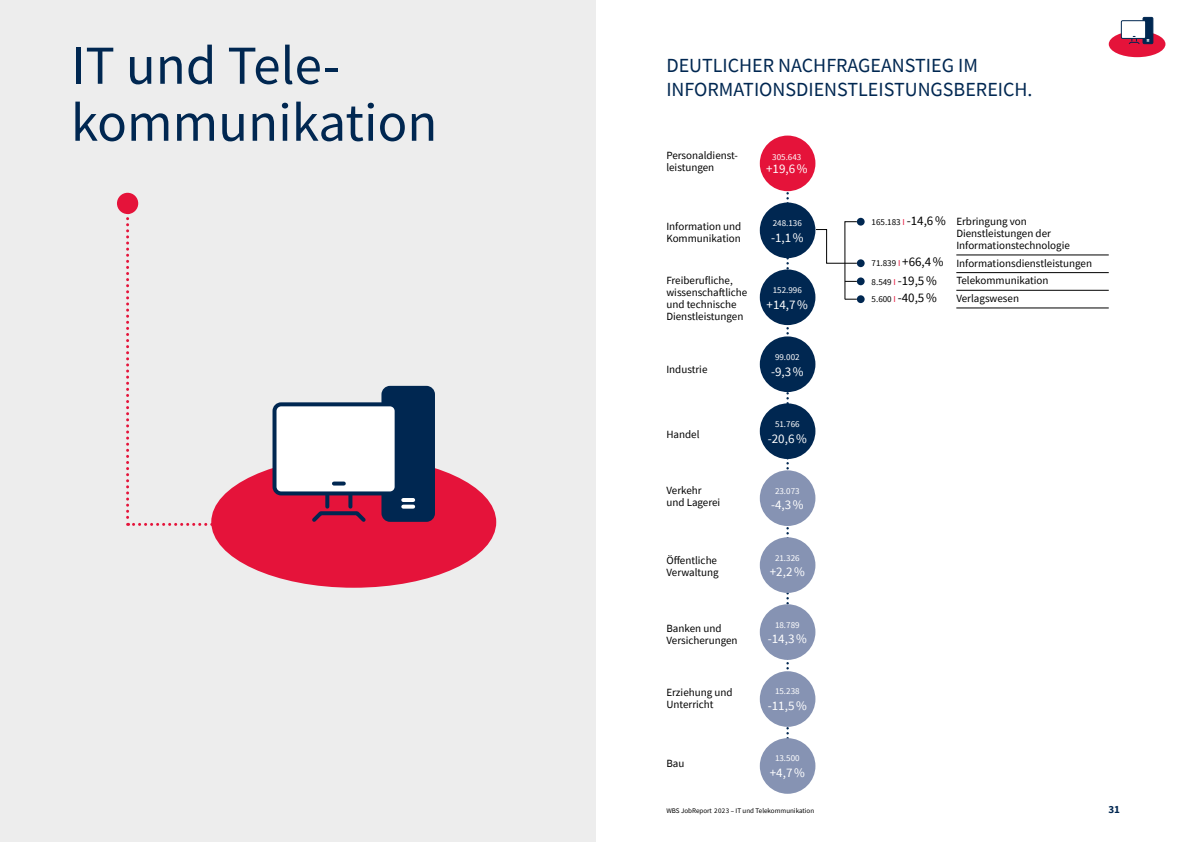
<style>
.page{position:relative;width:1191px;height:842px;background:#fff}
.page>*{position:absolute;margin:0;border:0;box-sizing:border-box;transform-origin:0 0}
.t1{font:55px/57px "Source Sans Pro";color:#002751}
.t2{font:20px/24px "Source Sans Pro";color:#002751}
.t3{font:13px "Source Sans Pro";color:#fff}
.t4{font:13px "Source Sans Pro";color:#000}
.t5{font:11px/12px "Source Sans Pro";color:#000}
.t6{font:700 11px "Source Sans Pro";color:#002751}
.t7{font:9px "Source Sans Pro";color:#fff}
.t8{font:9px "Source Sans Pro";color:#000}
.t9{font:7px "Source Sans Pro";color:#000}
.s1{color:#e5133a}
.s2{font-size:13px}
.s3{font-size:9px}
.s4{font-size:9px;color:#e5133a}
</style>
<div class="page">
<div style="left:0;top:0;width:595px;height:842px;background:#ededed"></div>
<svg style="left:786px;top:191px;width:3px;height:547px"></svg>
<div style="left:760px;top:136px;width:55px;height:55px;background:#e5133a;border-radius:50%"></div>
<div style="left:760px;top:203px;width:55px;height:55px;background:#002751;border-radius:50%"></div>
<div style="left:760px;top:269px;width:55px;height:56px;background:#002751;border-radius:50%"></div>
<div style="left:760px;top:403px;width:55px;height:56px;background:#002751;border-radius:50%"></div>
<div style="left:760px;top:336px;width:55px;height:56px;background:#002751;border-radius:50%"></div>
<div style="left:760px;top:470px;width:55px;height:56px;background:#8693b3;border-radius:50%"></div>
<div style="left:760px;top:604px;width:55px;height:56px;background:#8693b3;border-radius:50%"></div>
<div style="left:760px;top:671px;width:55px;height:56px;background:#8693b3;border-radius:50%"></div>
<div style="left:760px;top:738px;width:55px;height:56px;background:#8693b3;border-radius:50%"></div>
<div style="left:857px;top:295px;width:7px;height:8px;background:#002751;border-radius:50%"></div>
<div style="left:857px;top:259px;width:7px;height:8px;background:#002751;border-radius:50%"></div>
<div style="left:857px;top:277px;width:7px;height:8px;background:#002751;border-radius:50%"></div>
<div style="left:857px;top:218px;width:7px;height:8px;background:#002751;border-radius:50%"></div>
<svg style="left:815px;top:221px;width:42px;height:79px"></svg>
<svg style="left:126px;top:211px;width:94px;height:315px"></svg>
<div style="left:117px;top:193px;width:21px;height:21px;background:#e5133a;border-radius:50%"></div>
<div style="left:211px;top:456px;width:285px;height:132px;background:#e5133a;border-radius:50%"></div>
<svg style="left:308px;top:495px;width:61px;height:27px"></svg>
<div style="left:383px;top:388px;width:50px;height:132px;background:#002751;border-radius:7px"></div>
<div style="left:381px;top:386px;width:54px;height:136px;border:4px solid #002751;border-radius:7px"></div>
<svg style="left:403px;top:505px;width:10px;height:4px"></svg>
<hr style="left:403px;top:498px;width:10px;height:4px;background:#fff">
<div style="left:274px;top:404px;width:122px;height:89px;background:#fff;border-radius:7px"></div>
<div style="left:272px;top:402px;width:126px;height:93px;border:4px solid #002751;border-radius:7px"></div>
<svg style="left:334px;top:481px;width:10px;height:4px"></svg>
<div style="left:1108px;top:31px;width:57px;height:26px;background:#e5133a;border-radius:50%"></div>
<div style="left:1143px;top:17px;width:9px;height:27px;background:#002751"></div>
<div style="left:1142px;top:17px;width:11px;height:27px;border:1px solid #002751"></div>
<div style="left:1121px;top:21px;width:24px;height:17px;background:#fff"></div>
<div style="left:1121px;top:20px;width:25px;height:19px;border:1px solid #002751"></div>
<svg style="left:1128px;top:36px;width:12px;height:9px"></svg>
<hr style="left:956px;top:255px;width:152px;height:1px;background:#000">
<hr style="left:956px;top:272px;width:152px;height:1px;background:#000">
<hr style="left:956px;top:290px;width:152px;height:1px;background:#000">
<hr style="left:956px;top:308px;width:152px;height:1px;background:#000">
<div style="left:760px;top:537px;width:55px;height:56px;background:#8693b3;border-radius:50%"></div>
<h1 class="t1" style="left:71px;top:37px;width:368px">IT und Tele&shy;kommunikation</h1>
<h2 class="t2" style="left:666px;top:53px;width:368px">DEUTLICHER NACHFRAGEANSTIEG IM<br>INFORMATIONSDIENSTLEISTUNGSBEREICH.</h2>
<p class="t5" style="left:666px;top:149px;width:72px">Personaldienst&shy;leistungen</p>
<p class="t5" style="left:666px;top:220px;width:77px">Information und<br>Kommunikation</p>
<p class="t5" style="left:666px;top:274px;width:82px">Freiberufliche, wissenschaftliche und technische<br>Dienstleistungen</p>
<p class="t5" style="left:666px;top:363px;width:43px">Industrie</p>
<p class="t5" style="left:666px;top:428px;width:35px">Handel</p>
<p class="t5" style="left:666px;top:484px;width:55px">Verkehr und Lagerei</p>
<p class="t7" style="left:772px;top:152px;width:31px">305.643</p>
<p class="t3" style="left:766px;top:161px;width:43px">+19,6%</p>
<p class="t7" style="left:772px;top:217px;width:31px">248.136</p>
<p class="t3" style="left:771px;top:229px;width:34px">-1,1%</p>
<p class="t7" style="left:772px;top:284px;width:31px">152.996</p>
<p class="t3" style="left:766px;top:296px;width:43px">+14,7%</p>
<p class="t7" style="left:775px;top:351px;width:26px">99.002</p>
<p class="t3" style="left:771px;top:363px;width:34px">-9,3%</p>
<p class="t7" style="left:775px;top:418px;width:26px">51.766</p>
<p class="t3" style="left:768px;top:430px;width:40px">-20,6%</p>
<p class="t7" style="left:775px;top:485px;width:26px">23.073</p>
<p class="t3" style="left:771px;top:497px;width:34px">-4,3%</p>
<p class="t5" style="left:666px;top:555px;width:54px">Öffentliche<br>Verwaltung</p>
<p class="t7" style="left:775px;top:552px;width:26px">21.326</p>
<p class="t3" style="left:770px;top:564px;width:36px">+2,2%</p>
<p class="t5" style="left:666px;top:623px;width:73px">Banken und<br>Versicherungen</p>
<p class="t7" style="left:775px;top:619px;width:26px">18.789</p>
<p class="t3" style="left:768px;top:631px;width:40px">-14,3%</p>
<p class="t5" style="left:666px;top:686px;width:68px">Erziehung und<br>Unterricht</p>
<p class="t5" style="left:666px;top:758px;width:19px">Bau</p>
<p class="t7" style="left:775px;top:686px;width:26px">15.238</p>
<p class="t3" style="left:768px;top:698px;width:40px">-11,5%</p>
<p class="t7" style="left:775px;top:753px;width:26px">13.500</p>
<p class="t3" style="left:770px;top:765px;width:36px">+4,7%</p>
<p class="t8" style="left:871px;top:216px;width:76px">165.183 <span class="s1">I</span> <span class="s2">-14,6%</span></p>
<p class="t8" style="left:871px;top:257px;width:73px">71.839 <span class="s1">I</span> <span class="s2">+66,4%</span></p>
<p class="t4" style="left:871px;top:272px;width:67px"><span class="s3">8.549</span> <span class="s4">I</span> -19,5%</p>
<p class="t4" style="left:871px;top:289px;width:67px"><span class="s3">5.600</span> <span class="s4">I</span> -40,5%</p>
<p class="t5" style="left:956px;top:215px;width:115px">Erbringung von<br>Dienstleistungen der<br>Informationstechnologie</p>
<p class="t5" style="left:956px;top:254px;width:137px;line-height:17.7px">Informationsdienstleistungen<br>Telekommunikation<br>Verlagswesen</p>
<p class="t9" style="left:666px;top:806px;width:149px">WBS JobReport 2023 – IT und Telekommunikation</p>
<p class="t6" style="left:1108px;top:802px;width:13px">31</p>
</div>
